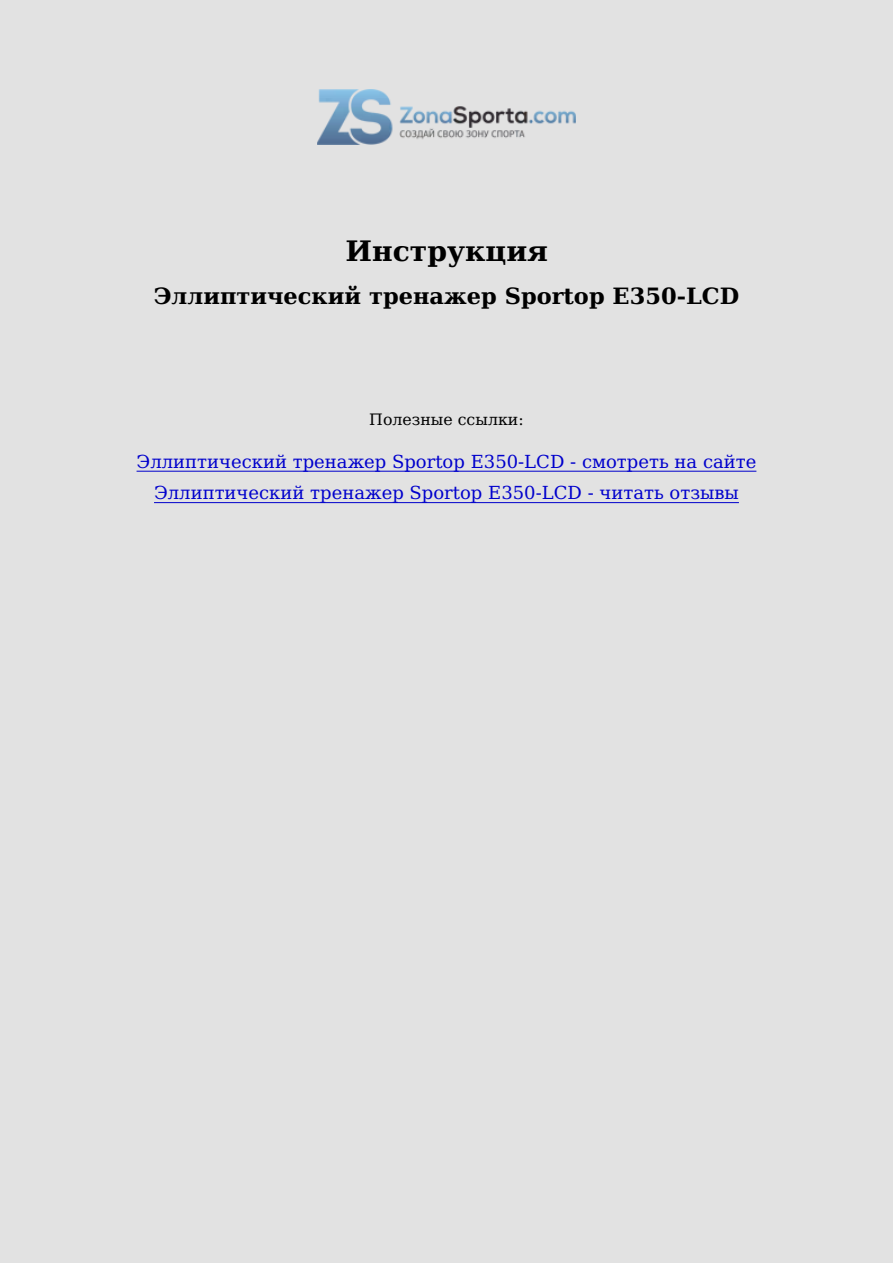
<style>
.page{position:relative;width:893px;height:1263px;background:#e2e2e2}
.page>*{position:absolute;margin:0;border:0;box-sizing:border-box;transform-origin:0 0}
.t1{font:700 28.2px "DejaVu Serif";color:#000}
.t2{font:700 22.5px "DejaVu Serif";color:#000}
.t3{font:18px/31.3px "DejaVu Serif";color:#00c;text-align:center}
.t4{font:15.75px "DejaVu Serif";color:#000}
</style>
<div class="page">
<img style="left:317px;top:89px;width:259px;height:55px">
<hr style="left:137px;top:471px;width:619px;height:1px;background:#00c">
<hr style="left:154px;top:502px;width:585px;height:1px;background:#00c">
<h1 class="t1" style="left:345px;top:229px;width:204px">Инструкция</h1>
<p class="t2" style="left:154px;top:278px;width:587px">Эллиптический тренажер Sportop E350-LCD</p>
<p class="t4" style="left:369px;top:407px;width:156px">Полезные ссылки:</p>
<p class="t3" style="left:137px;top:445px;width:621px">Эллиптический тренажер Sportop E350-LCD - смотреть на сайте<br>Эллиптический тренажер Sportop E350-LCD - читать отзывы</p>
</div>
